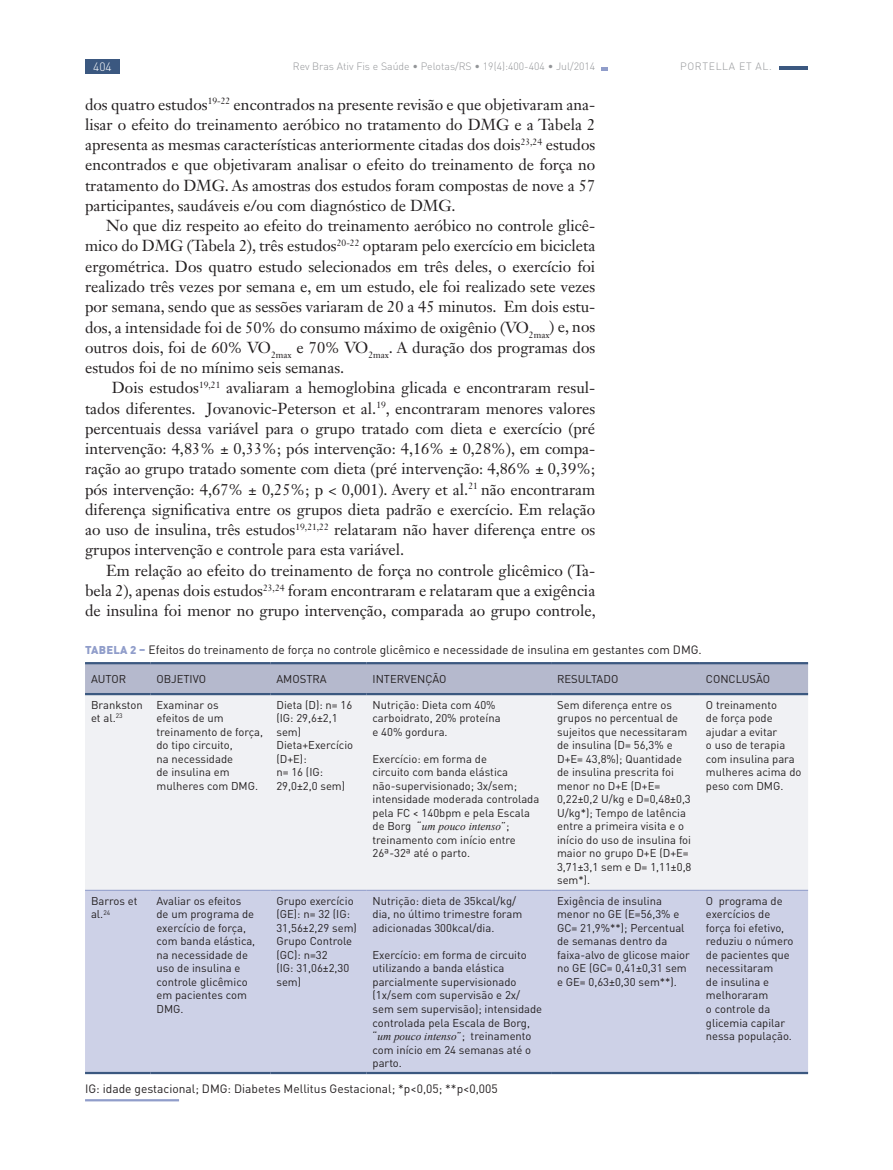
<style>
.page{position:relative;width:893px;height:1170px;background:#fff}
.page>*{position:absolute;margin:0;border:0;box-sizing:border-box;transform-origin:0 0}
.t1{font:15.75px/20.2px "Janson Text LT Std";color:#231f20;text-align:justify}
.t2{font:12px "DIN Pro";color:#231f20}
.t3{font:300 12px "DIN Pro";color:#fff}
.t4{font:11.25px/13.5px "DIN Pro";color:#231f20}
.t5{font:italic 11.25px "Times New Roman";color:#231f20}
.t6{font:300 10.5px "DIN Pro";color:#939598}
.t7{font:300 10.5px "DIN Pro";letter-spacing:.06em;color:#939598}
.s1{font-weight:900;font-size:11.25px;color:#909dca}
.s2{font-family:"DIN Pro";font-style:normal}
.s3{font-family:"Times New Roman";font-style:italic}
</style>
<div class="page">
<div style="left:85px;top:59px;width:35px;height:15px;background:#3b5880"></div>
<hr style="left:779px;top:66px;width:29px;height:4px;background:#3b5880">
<svg style="left:602px;top:67px;width:6px;height:4px"></svg>
<hr style="left:85px;top:1099px;width:94px;height:2px;background:#909dca">
<div style="left:85px;top:664px;width:723px;height:29px;background:#b5b9cd"></div>
<div style="left:85px;top:695px;width:723px;height:194px;background:#f0f1f4"></div>
<div style="left:85px;top:890px;width:723px;height:181px;background:#cdd1e7"></div>
<hr style="left:85px;top:889px;width:66px;height:1px;background:#909dca">
<hr style="left:151px;top:889px;width:119px;height:1px;background:#909dca">
<hr style="left:270px;top:889px;width:97px;height:1px;background:#909dca">
<hr style="left:367px;top:889px;width:184px;height:1px;background:#909dca">
<hr style="left:551px;top:889px;width:149px;height:1px;background:#909dca">
<hr style="left:700px;top:889px;width:108px;height:1px;background:#909dca">
<hr style="left:85px;top:693px;width:66px;height:2px;background:#3b5880">
<hr style="left:151px;top:693px;width:119px;height:2px;background:#3b5880">
<hr style="left:270px;top:693px;width:97px;height:2px;background:#3b5880">
<hr style="left:367px;top:693px;width:184px;height:2px;background:#3b5880">
<hr style="left:551px;top:693px;width:149px;height:2px;background:#3b5880">
<hr style="left:700px;top:693px;width:108px;height:2px;background:#3b5880">
<hr style="left:85px;top:662px;width:66px;height:2px;background:#3b5880">
<hr style="left:151px;top:662px;width:119px;height:2px;background:#3b5880">
<hr style="left:270px;top:662px;width:97px;height:2px;background:#3b5880">
<hr style="left:367px;top:662px;width:184px;height:2px;background:#3b5880">
<hr style="left:551px;top:662px;width:149px;height:2px;background:#3b5880">
<hr style="left:700px;top:662px;width:108px;height:2px;background:#3b5880">
<hr style="left:85px;top:1071px;width:66px;height:3px;background:#3b5880">
<hr style="left:151px;top:1071px;width:119px;height:3px;background:#3b5880">
<hr style="left:270px;top:1071px;width:97px;height:3px;background:#3b5880">
<hr style="left:367px;top:1071px;width:184px;height:3px;background:#3b5880">
<hr style="left:551px;top:1071px;width:149px;height:3px;background:#3b5880">
<hr style="left:700px;top:1071px;width:108px;height:3px;background:#3b5880">
<p class="t3" style="left:93px;top:59px;width:20px">404</p>
<p class="t6" style="left:293px;top:59px;width:304px">Rev Bras Ativ Fis e Saúde • Pelotas/RS • 19(4):400-404 • Jul/2014</p>
<p class="t7" style="left:680px;top:59px;width:93px">portella et al.</p>
<p class="t1" style="left:85px;top:94px;width:512px">dos quatro estudos<sup>19-22</sup> encontrados na presente revisão e que objetivaram ana&shy;lisar o efeito do treinamento aeróbico no tratamento do DMG e a Tabela 2 apresenta as mesmas características anteriormente citadas dos dois<sup>23,24</sup> estudos encontrados e que objetivaram analisar o efeito do treinamento de força no tratamento do DMG. As amostras dos estudos foram compostas de nove a 57 participantes, saudáveis e/ou com diagnóstico de DMG.</p>
<p class="t1" style="left:85px;top:215px;width:512px;text-indent:21px">No que diz respeito ao efeito do treinamento aeróbico no controle glicê&shy;mico do DMG (Tabela 2), três estudos<sup>20-22</sup> optaram pelo exercício em bicicleta ergométrica. Dos quatro estudo selecionados em três deles, o exercício foi realizado três vezes por semana e, em um estudo, ele foi realizado sete vezes por semana, sendo que as sessões variaram de 20 a 45 minutos. Em dois estu&shy;dos, a intensidade foi de 50% do consumo máximo de oxigênio (VO<sub>2max</sub>) e, nos outros dois, foi de 60% VO<sub>2max</sub> e 70% VO<sub>2max</sub>. A duração dos programas dos estudos foi de no mínimo seis semanas.</p>
<p class="t1" style="left:85px;top:377px;width:512px;text-indent:27px">Dois estudos<sup>19,21</sup> avaliaram a hemoglobina glicada e encontraram resul&shy;tados diferentes. Jovanovic-Peterson et al.<sup>19</sup>, encontraram menores valores percentuais dessa variável para o grupo tratado com dieta e exercício (pré intervenção: 4,83% ± 0,33%; pós intervenção: 4,16% ± 0,28%), em compa&shy;ração ao grupo tratado somente com dieta (pré intervenção: 4,86% ± 0,39%; pós intervenção: 4,67% ± 0,25%; p &lt; 0,001). Avery et al.<sup>21</sup> não encontraram diferença significativa entre os grupos dieta padrão e exercício. Em relação ao uso de insulina, três estudos<sup>19,21,22</sup> relataram não haver diferença entre os grupos intervenção e controle para esta variável.</p>
<h1 class="t1" style="left:85px;top:560px;width:512px;text-indent:21px">Em relação ao efeito do treinamento de força no controle glicêmico (Ta&shy;bela 2), apenas dois estudos<sup>23,24</sup> foram encontraram e relataram que a exigência de insulina foi menor no grupo intervenção, comparada ao grupo controle,</h1>
<p class="t2" style="left:85px;top:641px;width:618px"><span class="s1">TABELA 2 –</span> Efeitos do treinamento de força no controle glicêmico e necessidade de insulina em gestantes com DMG.</p>
<p class="t4" style="left:91px;top:671px;width:37px">AUTOR</p>
<p class="t4" style="left:157px;top:671px;width:51px">OBJETIVO</p>
<p class="t4" style="left:276px;top:671px;width:52px">AMOSTRA</p>
<p class="t4" style="left:373px;top:671px;width:76px">INTERVENÇÃO</p>
<p class="t4" style="left:557px;top:671px;width:63px">RESULTADO</p>
<p class="t4" style="left:706px;top:671px;width:66px">CONCLUSÃO</p>
<p class="t4" style="left:91px;top:697px;width:53px">Brankston et al.<sup>23</sup></p>
<p class="t4" style="left:157px;top:697px;width:108px">Examinar os<br>efeitos de um treinamento de força, do tipo circuito,<br>na necessidade<br>de insulina em mulheres com DMG.</p>
<p class="t4" style="left:276px;top:697px;width:78px">Dieta (D): n= 16 (IG: 29,6±2,1 sem)<br>Dieta+Exercício (D+E):<br>n= 16 (IG:<br>29,0±2,0 sem)</p>
<p class="t4" style="left:373px;top:697px;width:130px">Nutrição: Dieta com 40% carboidrato, 20% proteína e 40% gordura.</p>
<p class="t4" style="left:557px;top:697px;width:136px">Sem diferença entre os grupos no percentual de sujeitos que necessitaram de insulina (D= 56,3% e<br>D+E= 43,8%); Quantidade de insulina prescrita foi menor no D+E (D+E=<br>0,22±0,2 U/kg e D=0,48±0,3<br>U/kg*); Tempo de latência entre a primeira visita e o início do uso de insulina foi maior no grupo D+E (D+E=<br>3,71±3,1 sem e D= 1,11±0,8 sem*).</p>
<p class="t4" style="left:706px;top:697px;width:97px">O treinamento<br>de força pode ajudar a evitar<br>o uso de terapia com insulina para mulheres acima do peso com DMG.</p>
<p class="t4" style="left:373px;top:751px;width:168px">Exercício: em forma de<br>circuito com banda elástica não-supervisionado; 3x/sem; intensidade moderada controlada pela FC &lt; 140bpm e pela Escala</p>
<p class="t5" style="left:373px;top:818px;width:138px"><span class="s2">de Borg “</span>um pouco intenso<span class="s2">”;</span></p>
<p class="t4" style="left:373px;top:832px;width:145px">treinamento com início entre<br>26ª-32ª até o parto.</p>
<p class="t4" style="left:91px;top:893px;width:48px">Barros et al.<sup>24</sup></p>
<p class="t4" style="left:157px;top:893px;width:100px">Avaliar os efeitos de um programa de exercício de força, com banda elástica, na necessidade de uso de insulina e controle glicêmico em pacientes com<br>DMG.</p>
<p class="t4" style="left:276px;top:893px;width:82px">Grupo exercício (GE): n= 32 (IG:<br>31,56±2,29 sem)<br>Grupo Controle (GC): n=32<br>(IG: 31,06±2,30 sem)</p>
<p class="t4" style="left:373px;top:893px;width:151px">Nutrição: dieta de 35kcal/kg/ dia, no último trimestre foram adicionadas 300kcal/dia.</p>
<p class="t4" style="left:373px;top:947px;width:171px">Exercício: em forma de circuito utilizando a banda elástica parcialmente supervisionado (1x/sem com supervisão e 2x/ sem sem supervisão); intensidade controlada pela Escala de Borg, “<span class="s3">um pouco intenso</span>”; treinamento com início em 24 semanas até o parto.</p>
<p class="t2" style="left:85px;top:1080px;width:414px">IG: idade gestacional; DMG: Diabetes Mellitus Gestacional; *p&lt;0,05; **p&lt;0,005</p>
<p class="t4" style="left:557px;top:893px;width:134px">Exigência de insulina menor no GE (E=56,3% e<br>GC= 21,9%**); Percentual de semanas dentro da faixa-alvo de glicose maior no GE (GC= 0,41±0,31 sem e GE= 0,63±0,30 sem**).</p>
<p class="t4" style="left:706px;top:893px;width:89px">O programa de exercícios de força foi efetivo, reduziu o número de pacientes que necessitaram<br>de insulina e melhoraram<br>o controle da glicemia capilar nessa população.</p>
</div>
